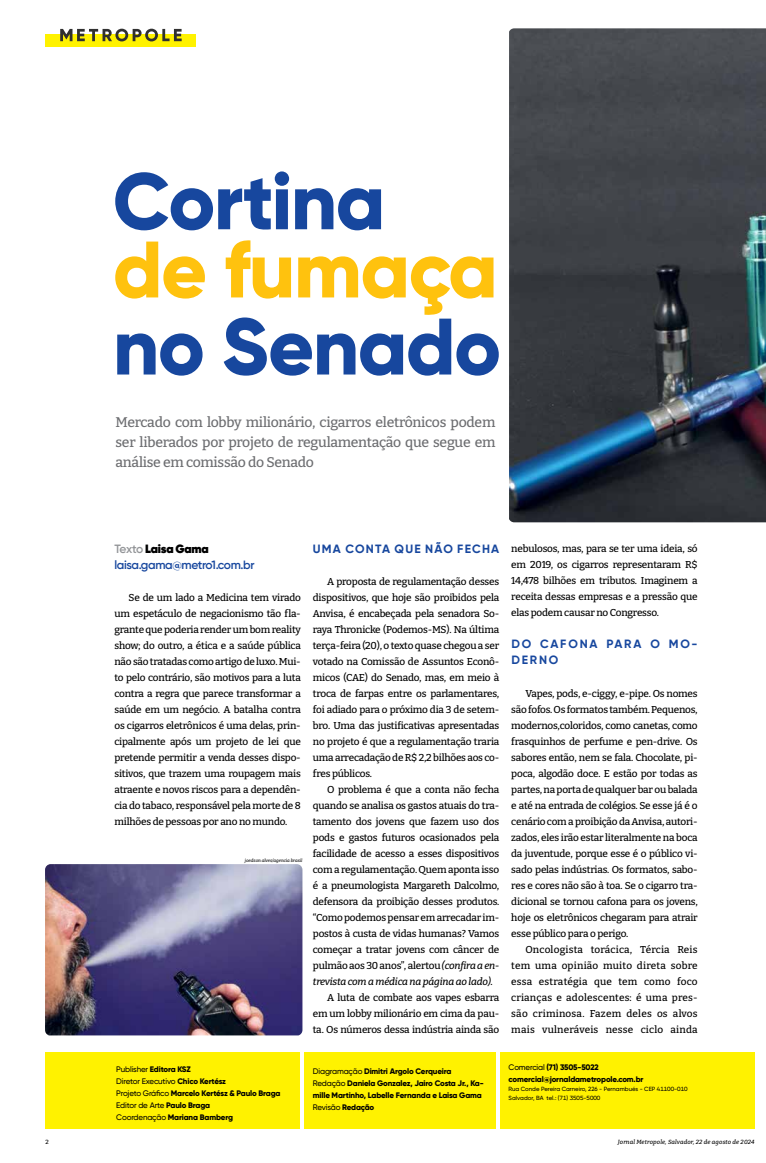
<style>
.page{position:relative;width:766px;height:1163px;background:#fff}
.page>*{position:absolute;margin:0;border:0;box-sizing:border-box;transform-origin:0 0}
.t1{font:800 79.8px "Gilroy";letter-spacing:-.02em;color:#17479e}
.t2{font:800 79.8px "Gilroy";letter-spacing:-.02em;color:#ffc20e}
.t3{font:500 14px/20px "Bitter";letter-spacing:-.02em;color:#6d6e71;text-align:justify}
.t4{font:600 12px/16px "Gilroy";letter-spacing:-.03em;color:#17479e}
.t5{font:700 12px/16px "Gilroy";letter-spacing:.15em;color:#17479e}
.t6{font:700 12px "Gilroy";letter-spacing:.1em;color:#17479e}
.t7{font:500 10px/16px "Bitter";letter-spacing:-.02em;color:#000;text-align:justify}
.t8{font:italic 500 10px "Bitter";letter-spacing:-.02em;color:#000}
.t9{font:800 8px/12px "Gilroy";letter-spacing:-.02em;color:#000}
.t10{font:500 6px/9px "Gilroy";color:#000}
.t11{font:italic 500 6px "Bitter";letter-spacing:.02em;color:#000}
.t12{font:500 6px "Bitter";color:#000}
.t13{font:italic 500 4.5px "Bitter";color:#000}
.s1{color:#939598}
.s2{font-weight:800;color:#000}
.s3{font-style:italic}
.s4{font-style:normal}
.s5{font-weight:500}
</style>
<div class="page">
<div style="left:45px;top:1052px;width:709px;height:76px;background:#fff200"></div>
<hr style="left:300px;top:1052px;width:4px;height:76px;background:#fff">
<hr style="left:496px;top:1052px;width:4px;height:76px;background:#fff">
<div style="left:45px;top:35px;width:151px;height:12px;background:#fff200"></div>
<svg style="left:60px;top:29px;width:122px;height:12px"></svg>
<img style="left:509px;top:28px;width:256px;height:494px">
<img style="left:45px;top:864px;width:257px;height:171px">
<h1 class="t1" style="left:113px;top:151px;width:274px">Cortina</h1>
<h1 class="t2" style="left:113px;top:219px;width:386px">de fumaça</h1>
<h1 class="t1" style="left:113px;top:296px;width:389px">no Senado</h1>
<h2 class="t3" style="left:115px;top:412px;width:381px">Mercado com lobby milionário, cigarros eletrônicos podem ser liberados por projeto de regulamentação que segue em análise em comissão do Senado</h2>
<p class="t4" style="left:114px;top:540px;width:142px"><span class="s1">Texto</span> <span class="s2">Laisa Gama </span>laisa.gama@metro1.com.br</p>
<p class="t7" style="left:114px;top:589px;width:188px;text-indent:14px">Se de um lado a Medicina tem virado um espetáculo de negacionismo tão fla&shy;grante que poderia render um bom reality show; do outro, a ética e a saúde pública não são tratadas como artigo de luxo. Mui&shy;to pelo contrário, são motivos para a luta contra a regra que parece transformar a saúde em um negócio. A batalha contra os cigarros eletrônicos é uma delas, prin&shy;cipalmente após um projeto de lei que pretende permitir a venda desses dispo&shy;sitivos, que trazem uma roupagem mais atraente e novos riscos para a dependên&shy;cia do tabaco, responsável pela morte de 8 milhões de pessoas por ano no mundo.</p>
<p class="t13" style="left:245px;top:857px;width:59px">joedson alves/agencia brasil</p>
<p class="t6" style="left:313px;top:541px;width:188px">UMA CONTA QUE NÃO FECHA</p>
<p class="t7" style="left:313px;top:573px;width:188px;text-indent:14px">A proposta de regulamentação desses dispositivos, que hoje são proibidos pela Anvisa, é encabeçada pela senadora So&shy;raya Thronicke (Podemos-MS). Na última terça-feira (20), o texto quase chegou a ser votado na Comissão de Assuntos Econô&shy;micos (CAE) do Senado, mas, em meio à troca de farpas entre os parlamentares, foi adiado para o próximo dia 3 de setem&shy;bro. Uma das justificativas apresentadas no projeto é que a regulamentação traria uma arrecadação de R$ 2,2 bilhões aos co&shy;fres públicos.</p>
<p class="t7" style="left:327px;top:781px;width:174px">O problema é que a conta não fecha</p>
<p class="t7" style="left:313px;top:797px;width:188px">quando se analisa os gastos atuais do tra-</p>
<p class="t7" style="left:313px;top:813px;width:188px">tamento dos jovens que fazem uso dos</p>
<p class="t7" style="left:313px;top:829px;width:188px">pods e gastos futuros ocasionados pela</p>
<p class="t7" style="left:313px;top:845px;width:188px">facilidade de acesso a esses dispositivos</p>
<p class="t7" style="left:313px;top:861px;width:188px">com a regulamentação. Quem aponta isso</p>
<p class="t7" style="left:313px;top:877px;width:188px">é a pneumologista Margareth Dalcolmo,</p>
<p class="t7" style="left:313px;top:893px;width:188px">defensora da proibição desses produtos.</p>
<p class="t7" style="left:313px;top:909px;width:188px">“Como podemos pensar em arrecadar im-</p>
<p class="t7" style="left:313px;top:925px;width:188px">postos à custa de vidas humanas? Vamos</p>
<p class="t7" style="left:313px;top:941px;width:188px">começar a tratar jovens com câncer de</p>
<p class="t7" style="left:313px;top:957px;width:188px">pulmão aos 30 anos”, alertou <span class="s3">(confira a en-</span></p>
<p class="t8" style="left:313px;top:974px;width:181px">trevista com a médica na página ao lado)<span class="s4">.</span></p>
<p class="t7" style="left:327px;top:989px;width:174px">A luta de combate aos vapes esbarra</p>
<p class="t7" style="left:313px;top:1005px;width:188px">em um lobby milionário em cima da pau-</p>
<p class="t7" style="left:313px;top:1021px;width:188px">ta. Os números dessa indústria ainda são</p>
<p class="t7" style="left:511px;top:540px;width:188px">nebulosos, mas, para se ter uma ideia, só em 2019, os cigarros representaram R$ 14,478 bilhões em tributos. Imaginem a receita dessas empresas e a pressão que elas podem causar no Congresso.</p>
<p class="t5" style="left:511px;top:636px;width:188px">DO CAFONA PARA O MO-<br>DERNO</p>
<p class="t7" style="left:511px;top:684px;width:188px;text-indent:14px">Vapes, pods, e-ciggy, e-pipe. Os nomes são fofos. Os formatos também. Pequenos, modernos,coloridos, como canetas, como frasquinhos de perfume e pen-drive. Os sabores então, nem se fala. Chocolate, pi&shy;poca, algodão doce. E estão por todas as partes, na porta de qualquer bar ou balada e até na entrada de colégios. Se esse já é o cenário com a proibição da Anvisa, autori&shy;zados, eles irão estar literalmente na boca da juventude, porque esse é o público vi&shy;sado pelas indústrias. Os formatos, sabo&shy;res e cores não são à toa. Se o cigarro tra&shy;dicional se tornou cafona para os jovens, hoje os eletrônicos chegaram para atrair esse público para o perigo.</p>
<p class="t7" style="left:511px;top:940px;width:188px;text-indent:14px">Oncologista torácica, Tércia Reis tem uma opinião muito direta sobre essa estratégia que tem como foco crianças e adolescentes: é uma pres&shy;são criminosa. Fazem deles os alvos mais vulneráveis nesse ciclo ainda</p>
<p class="t9" style="left:116px;top:1062px;width:166px"><span class="s5">Publisher</span> Editora KSZ<br><span class="s5">Diretor Executivo</span> Chico Kertész<br><span class="s5">Projeto Gráfico</span> Marcelo Kertész &amp; Paulo Braga<br><span class="s5">Editor de Arte</span> Paulo Braga<br><span class="s5">Coordenação</span> Mariana Bamberg</p>
<p class="t9" style="left:313px;top:1064px;width:172px"><span class="s5">Diagramação</span> Dimitri Argolo Cerqueira <span class="s5">Redação</span> Daniela Gonzalez, Jairo Costa Jr., Ka&shy;mille Martinho, Labelle Fernanda e Laisa Gama <span class="s5">Revisão</span> Redação</p>
<p class="t9" style="left:508px;top:1061px;width:136px"><span class="s5">Comercial</span> (71) 3505-5022 comercial@jornaldametropole.com.br</p>
<p class="t10" style="left:508px;top:1084px;width:180px">Rua Conde Pereira Carneiro, 226 - Pernambués - CEP 41100-010<br>Salvador, BA tel.: (71) 3505-5000</p>
<p class="t12" style="left:45px;top:1137px;width:5px">2</p>
<p class="t11" style="left:617px;top:1137px;width:138px">Jornal Metropole, Salvador, 22 de agosto de 2024</p>
</div>
